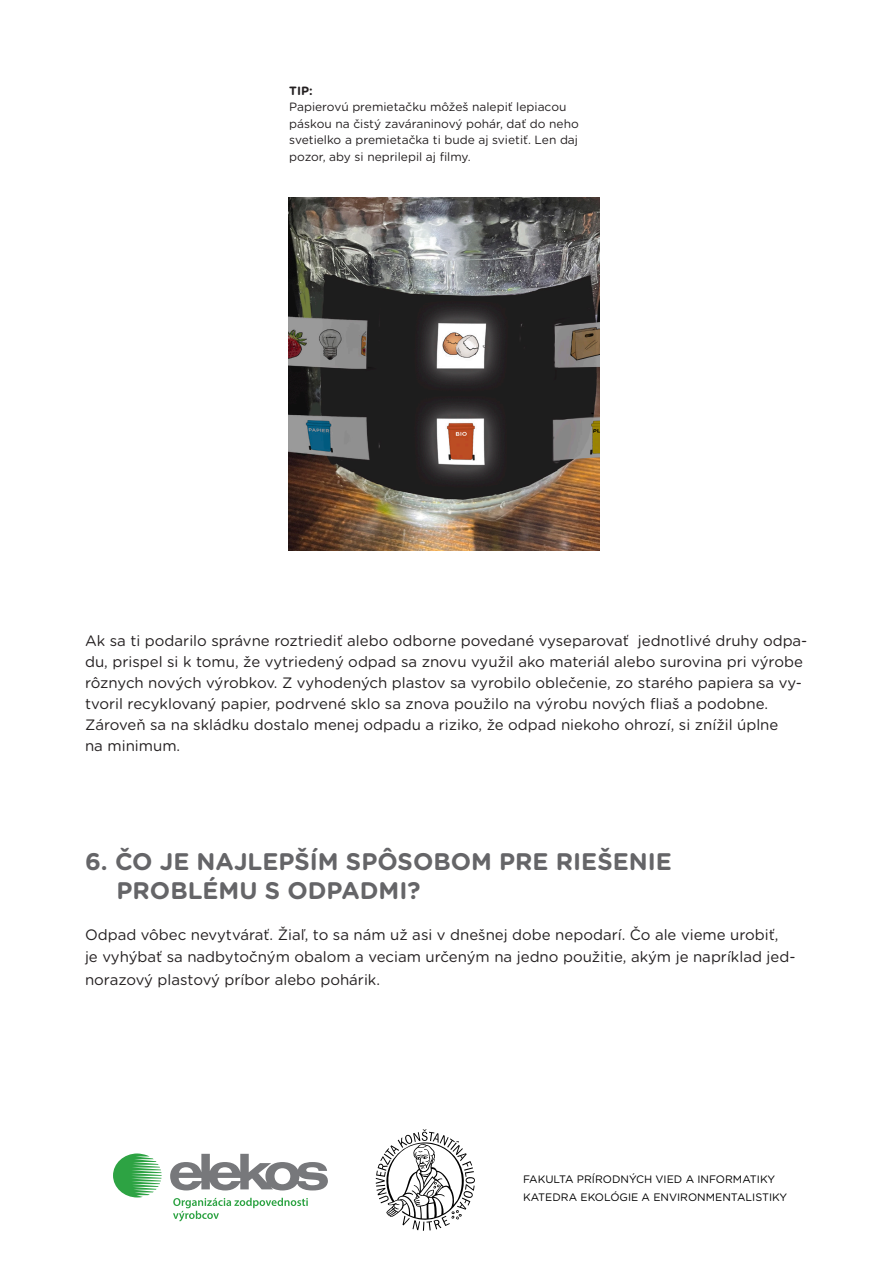
<style>
.page{position:relative;width:893px;height:1263px;background:#fff}
.page>*{position:absolute;margin:0;border:0;box-sizing:border-box;transform-origin:0 0}
.Nadpis{font:700 24px/28.8px "Gotham Rounded";color:#656568}
.t1{font:15px/21px "Gotham Rounded";color:#231f20}
.t2{font:12px/16.5px "Gotham Rounded";color:#231f20}
.t3{font:700 12px "Gotham Rounded";color:#231f20}
.t4{font:10.8px/17.5px "Gotham Rounded";color:#000}
</style>
<div class="page">
<svg style="left:376px;top:1129px;width:99px;height:102px"></svg>
<svg style="left:113px;top:1153px;width:49px;height:44px"></svg>
<svg style="left:170px;top:1154px;width:158px;height:36px"></svg>
<svg style="left:173px;top:1198px;width:135px;height:23px"></svg>
<img style="left:289px;top:197px;width:311px;height:354px">
<p class="t3" style="left:289px;top:82px;width:25px">TIP:</p>
<p class="t2" style="left:289px;top:98px;width:291px">Papierovú premietačku môžeš nalepiť lepiacou páskou na čistý zaváraninový pohár, dať do neho svetielko a premietačka ti bude aj svietiť. Len daj pozor, aby si neprilepil aj filmy.</p>
<p class="t1" style="left:85px;top:629px;width:724px">Ak sa ti podarilo správne roztriediť alebo odborne povedané vyseparovať jednotlivé druhy odpa&shy;du, prispel si k tomu, že vytriedený odpad sa znovu využil ako materiál alebo surovina pri výrobe rôznych nových výrobkov. Z vyhodených plastov sa vyrobilo oblečenie, zo starého papiera sa vy&shy;tvoril recyklovaný papier, podrvené sklo sa znova použilo na výrobu nových fliaš a podobne.</p>
<p class="t1" style="left:85px;top:713px;width:695px">Zároveň sa na skládku dostalo menej odpadu a riziko, že odpad niekoho ohrozí, si znížil úplne na minimum.</p>
<p class="Nadpis" style="left:117px;top:846px;width:557px;text-indent:-32px">6. ČO JE NAJLEPŠÍM SPÔSOBOM PRE RIEŠENIE<br>PROBLÉMU S ODPADMI?</p>
<p class="t1" style="left:85px;top:922px;width:712px;line-height:22.5px">Odpad vôbec nevytvárať. Žiaľ, to sa nám už asi v dnešnej dobe nepodarí. Čo ale vieme urobiť,<br>je vyhýbať sa nadbytočným obalom a veciam určeným na jedno použitie, akým je napríklad jed&shy;norazový plastový príbor alebo pohárik.</p>
<p class="t4" style="left:523px;top:1170px;width:266px">FAKULTA PRÍRODNÝCH VIED A INFORMATIKY<br>KATEDRA EKOLÓGIE A ENVIRONMENTALISTIKY</p>
</div>
